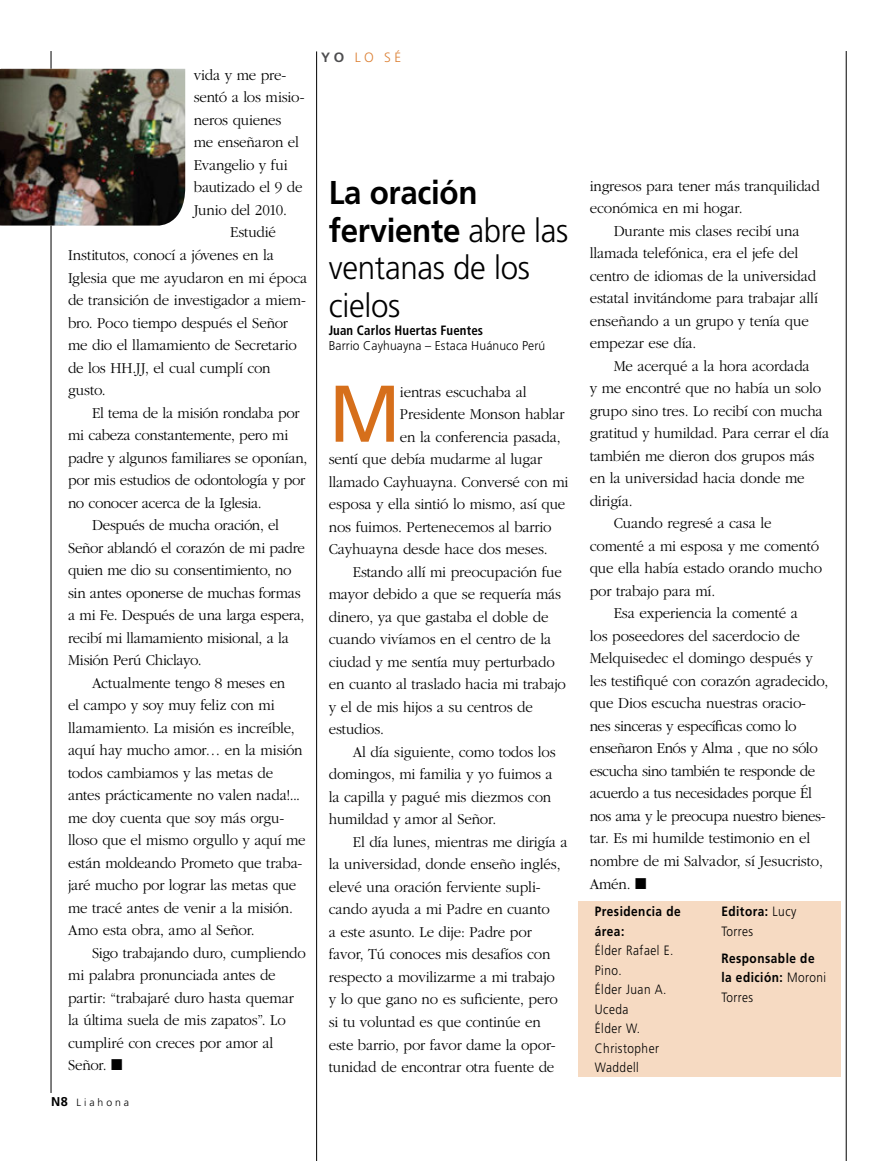
<style>
.page{position:relative;width:893px;height:1161px;background:#fff}
.page>*{position:absolute;margin:0;border:0;box-sizing:border-box;transform-origin:0 0}
.t1{font:80.25px "Frutiger";color:#d66f1b;scale:.95 1}
.t2{font:300 33px/37.5px "Frutiger";letter-spacing:-.01em;color:#000;scale:.95 1}
.t3{font:300 15.75px/22.5px "Garamond";letter-spacing:-.01em;color:#000;scale:.95 1}
.t4{font:300 15.75px "Garamond";letter-spacing:-.03em;color:#000;scale:.95 1}
.t5{font:300 13.5px/19.5px "Frutiger";letter-spacing:.04em;color:#000;scale:.88 1}
.t6{font:700 13.5px/19.5px "Frutiger";letter-spacing:.04em;color:#000;scale:.88 1}
.t7{font:700 condensed 13.5px "Frutiger";letter-spacing:.01em;color:#000;scale:.95 1}
.t8{font:300 13.5px "Frutiger";color:#dc8136}
.t9{font:300 12.75px "Frutiger";letter-spacing:.01em;color:#000;scale:.95 1}
.t10{font:300 10.5px "Frutiger";letter-spacing:.28em;color:#000}
.s1{font-weight:700;font-size:12.75px}
.s2{font-weight:700;color:#4d4d4f}
.s3{font-weight:700}
.s4{font-weight:300}
</style>
<div class="page">
<hr style="left:846px;top:51px;width:1px;height:1110px;background:#000">
<div style="left:578px;top:900px;width:263px;height:176px;background:#f6dac2"></div>
<hr style="left:51px;top:51px;width:1px;height:1042px;background:#000">
<hr style="left:316px;top:51px;width:1px;height:1110px;background:#000">
<img style="left:0;top:69px;width:185px;height:157px">
<p class="t3" style="left:194px;top:64px;width:99px">vida y me pre-</p>
<p class="t3" style="left:194px;top:86px;width:118px">sentó a los misio-</p>
<p class="t3" style="left:194px;top:109px;width:94px">neros quienes</p>
<p class="t3" style="left:194px;top:131px;width:112px">me enseñaron el</p>
<p class="t3" style="left:194px;top:154px;width:100px">Evangelio y fui</p>
<p class="t3" style="left:194px;top:176px;width:116px">bautizado el 9 de</p>
<p class="t3" style="left:194px;top:199px;width:100px">Junio del 2010.</p>
<p class="t3" style="left:230px;top:221px;width:50px">Estudié</p>
<p class="t3" style="left:68px;top:244px;width:218px">Institutos, conocí a jóvenes en la</p>
<p class="t3" style="left:68px;top:266px;width:254px">Iglesia que me ayudaron en mi época</p>
<p class="t3" style="left:68px;top:289px;width:252px">de transición de investigador a miem-</p>
<p class="t3" style="left:68px;top:311px;width:233px">bro. Poco tiempo después el Señor</p>
<p class="t3" style="left:68px;top:334px;width:242px">me dio el llamamiento de Secretario</p>
<p class="t3" style="left:68px;top:356px;width:215px">de los HH.JJ, el cual cumplí con</p>
<p class="t3" style="left:68px;top:379px;width:41px">gusto.</p>
<p class="t3" style="left:92px;top:401px;width:220px">El tema de la misión rondaba por</p>
<p class="t3" style="left:68px;top:424px;width:233px">mi cabeza constantemente, pero mi</p>
<p class="t3" style="left:68px;top:446px;width:253px">padre y algunos familiares se oponían,</p>
<p class="t3" style="left:68px;top:469px;width:251px">por mis estudios de odontología y por</p>
<p class="t3" style="left:68px;top:491px;width:205px">no conocer acerca de la Iglesia.</p>
<p class="t3" style="left:92px;top:514px;width:198px">Después de mucha oración, el</p>
<p class="t3" style="left:68px;top:536px;width:251px">Señor ablandó el corazón de mi padre</p>
<p class="t3" style="left:68px;top:559px;width:237px">quien me dio su consentimiento, no</p>
<p class="t3" style="left:68px;top:581px;width:247px">sin antes oponerse de muchas formas</p>
<p class="t3" style="left:68px;top:604px;width:250px">a mi Fe. Después de una larga espera,</p>
<p class="t3" style="left:68px;top:626px;width:234px">recibí mi llamamiento misional, a la</p>
<p class="t3" style="left:68px;top:649px;width:142px">Misión Perú Chiclayo.</p>
<p class="t3" style="left:92px;top:671px;width:205px">Actualmente tengo 8 meses en</p>
<p class="t3" style="left:68px;top:694px;width:219px">el campo y soy muy feliz con mi</p>
<p class="t3" style="left:68px;top:716px;width:240px">llamamiento. La misión es increíble,</p>
<p class="t3" style="left:68px;top:739px;width:248px">aquí hay mucho amor… en la misión</p>
<p class="t3" style="left:68px;top:762px;width:217px">todos cambiamos y las metas de</p>
<p class="t3" style="left:68px;top:784px;width:246px">antes prácticamente no valen nada!...</p>
<p class="t3" style="left:68px;top:807px;width:229px">me doy cuenta que soy más orgu-</p>
<p class="t3" style="left:68px;top:829px;width:252px">lloso que el mismo orgullo y aquí me</p>
<p class="t3" style="left:68px;top:852px;width:248px">están moldeando Prometo que traba-</p>
<p class="t3" style="left:68px;top:874px;width:242px">jaré mucho por lograr las metas que</p>
<p class="t3" style="left:68px;top:897px;width:238px">me tracé antes de venir a la misión.</p>
<p class="t3" style="left:68px;top:919px;width:198px">Amo esta obra, amo al Señor.</p>
<p class="t3" style="left:92px;top:942px;width:226px">Sigo trabajando duro, cumpliendo</p>
<p class="t3" style="left:68px;top:964px;width:220px">mi palabra pronunciada antes de</p>
<p class="t3" style="left:68px;top:987px;width:239px">partir: “trabajaré duro hasta quemar</p>
<p class="t3" style="left:68px;top:1009px;width:231px">la última suela de mis zapatos”. Lo</p>
<p class="t3" style="left:68px;top:1032px;width:218px">cumpliré con creces por amor al</p>
<p class="t3" style="left:68px;top:1054px;width:59px">Señor. ■</p>
<p class="t10" style="left:51px;top:1096px;width:80px"><span class="s1">N8</span> Liahona</p>
<p class="t8" style="left:321px;top:49px;width:72px"><span class="s2">YO</span> Lo sé</p>
<h2 class="t2" style="left:329px;top:174px;width:254px"><span class="s3">La oración ferviente</span> abre las ventanas de los cielos</h2>
<p class="t7" style="left:329px;top:322px;width:164px">Juan Carlos Huertas Fuentes</p>
<p class="t9" style="left:329px;top:339px;width:229px">Barrio Cayhuayna – Estaca Huánuco Perú</p>
<h1 class="t1" style="left:329px;top:367px;width:77px">M</h1>
<p class="t3" style="left:400px;top:381px;width:135px">ientras escuchaba al</p>
<p class="t3" style="left:400px;top:403px;width:175px">Presidente Monson hablar</p>
<p class="t3" style="left:400px;top:426px;width:171px">en la conferencia pasada,</p>
<p class="t3" style="left:329px;top:448px;width:226px">sentí que debía mudarme al lugar</p>
<p class="t3" style="left:329px;top:471px;width:254px">llamado Cayhuayna. Conversé con mi</p>
<p class="t3" style="left:329px;top:493px;width:251px">esposa y ella sintió lo mismo, así que</p>
<p class="t3" style="left:329px;top:516px;width:236px">nos fuimos. Pertenecemos al barrio</p>
<p class="t3" style="left:329px;top:538px;width:232px">Cayhuayna desde hace dos meses.</p>
<p class="t3" style="left:353px;top:561px;width:222px">Estando allí mi preocupación fue</p>
<p class="t3" style="left:329px;top:583px;width:246px">mayor debido a que se requería más</p>
<p class="t3" style="left:329px;top:606px;width:233px">dinero, ya que gastaba el doble de</p>
<p class="t3" style="left:329px;top:628px;width:236px">cuando vivíamos en el centro de la</p>
<p class="t3" style="left:329px;top:651px;width:239px">ciudad y me sentía muy perturbado</p>
<p class="t3" style="left:329px;top:673px;width:251px">en cuanto al traslado hacia mi trabajo</p>
<p class="t3" style="left:329px;top:696px;width:216px">y el de mis hijos a su centros de</p>
<p class="t3" style="left:329px;top:718px;width:60px">estudios.</p>
<p class="t3" style="left:353px;top:741px;width:215px">Al día siguiente, como todos los</p>
<p class="t3" style="left:329px;top:763px;width:237px">domingos, mi familia y yo fuimos a</p>
<p class="t3" style="left:329px;top:786px;width:236px">la capilla y pagué mis diezmos con</p>
<p class="t3" style="left:329px;top:808px;width:178px">humildad y amor al Señor.</p>
<p class="t3" style="left:353px;top:831px;width:228px">El día lunes, mientras me dirigía a</p>
<p class="t3" style="left:329px;top:853px;width:245px">la universidad, donde enseño inglés,</p>
<p class="t3" style="left:329px;top:876px;width:224px">elevé una oración ferviente supli-</p>
<p class="t3" style="left:329px;top:898px;width:234px">cando ayuda a mi Padre en cuanto</p>
<p class="t3" style="left:329px;top:921px;width:215px">a este asunto. Le dije: Padre por</p>
<p class="t3" style="left:329px;top:943px;width:235px">favor, Tú conoces mis desafíos con</p>
<p class="t3" style="left:329px;top:966px;width:240px">respecto a movilizarme a mi trabajo</p>
<p class="t3" style="left:329px;top:988px;width:242px">y lo que gano no es suficiente, pero</p>
<p class="t3" style="left:329px;top:1011px;width:225px">si tu voluntad es que continúe en</p>
<p class="t3" style="left:329px;top:1033px;width:240px">este barrio, por favor dame la opor-</p>
<p class="t3" style="left:329px;top:1056px;width:239px">tunidad de encontrar otra fuente de</p>
<p class="t3" style="left:590px;top:175px;width:244px">ingresos para tener más tranquilidad económica en mi hogar.</p>
<p class="t3" style="left:590px;top:220px;width:242px;text-indent:24px">Durante mis clases recibí una llamada telefónica, era el jefe del centro de idiomas de la universidad estatal invitándome para trabajar allí enseñando a un grupo y tenía que empezar ese día.</p>
<p class="t3" style="left:614px;top:355px;width:208px">Me acerqué a la hora acordada</p>
<p class="t3" style="left:590px;top:377px;width:245px">y me encontré que no había un solo</p>
<p class="t3" style="left:590px;top:400px;width:247px">grupo sino tres. Lo recibí con mucha</p>
<p class="t3" style="left:590px;top:422px;width:254px">gratitud y humildad. Para cerrar el día</p>
<p class="t3" style="left:590px;top:445px;width:238px">también me dieron dos grupos más</p>
<p class="t3" style="left:590px;top:467px;width:228px">en la universidad hacia donde me</p>
<p class="t3" style="left:590px;top:490px;width:47px">dirigía.</p>
<p class="t3" style="left:614px;top:512px;width:168px">Cuando regresé a casa le</p>
<p class="t3" style="left:590px;top:535px;width:243px">comenté a mi esposa y me comentó</p>
<p class="t3" style="left:590px;top:557px;width:246px">que ella había estado orando mucho</p>
<p class="t3" style="left:590px;top:580px;width:134px">por trabajo para mí.</p>
<p class="t3" style="left:614px;top:602px;width:195px">Esa experiencia la comenté a</p>
<p class="t3" style="left:590px;top:625px;width:223px">los poseedores del sacerdocio de</p>
<p class="t3" style="left:590px;top:647px;width:237px">Melquisedec el domingo después y</p>
<p class="t3" style="left:590px;top:670px;width:253px">les testifiqué con corazón agradecido,</p>
<p class="t3" style="left:590px;top:692px;width:229px">que Dios escucha nuestras oracio-</p>
<p class="t4" style="left:590px;top:717px;width:219px">nes sinceras y específicas como lo</p>
<p class="t4" style="left:590px;top:740px;width:242px">enseñaron Enós y Alma , que no sólo</p>
<p class="t4" style="left:590px;top:762px;width:239px">escucha sino también te responde de</p>
<p class="t4" style="left:590px;top:785px;width:236px">acuerdo a tus necesidades porque Él</p>
<p class="t4" style="left:590px;top:807px;width:250px">nos ama y le preocupa nuestro bienes-</p>
<p class="t3" style="left:590px;top:827px;width:234px">tar. Es mi humilde testimonio en el</p>
<p class="t3" style="left:590px;top:850px;width:247px">nombre de mi Salvador, sí Jesucristo,</p>
<p class="t3" style="left:590px;top:872px;width:61px">Amén. ■</p>
<p class="t6" style="left:595px;top:901px;width:99px">Presidencia de área:</p>
<p class="t5" style="left:595px;top:940px;width:91px">Élder Rafael E.<br>Pino.<br>Élder Juan A.<br>Uceda<br>Élder W.<br>Christopher<br>Waddell</p>
<p class="t5" style="left:721px;top:901px;width:87px"><span class="s3">Editora:</span> Lucy<br>Torres</p>
<p class="t6" style="left:721px;top:948px;width:121px">Responsable de la edición: <span class="s4">Moroni<br>Torres</span></p>
</div>
